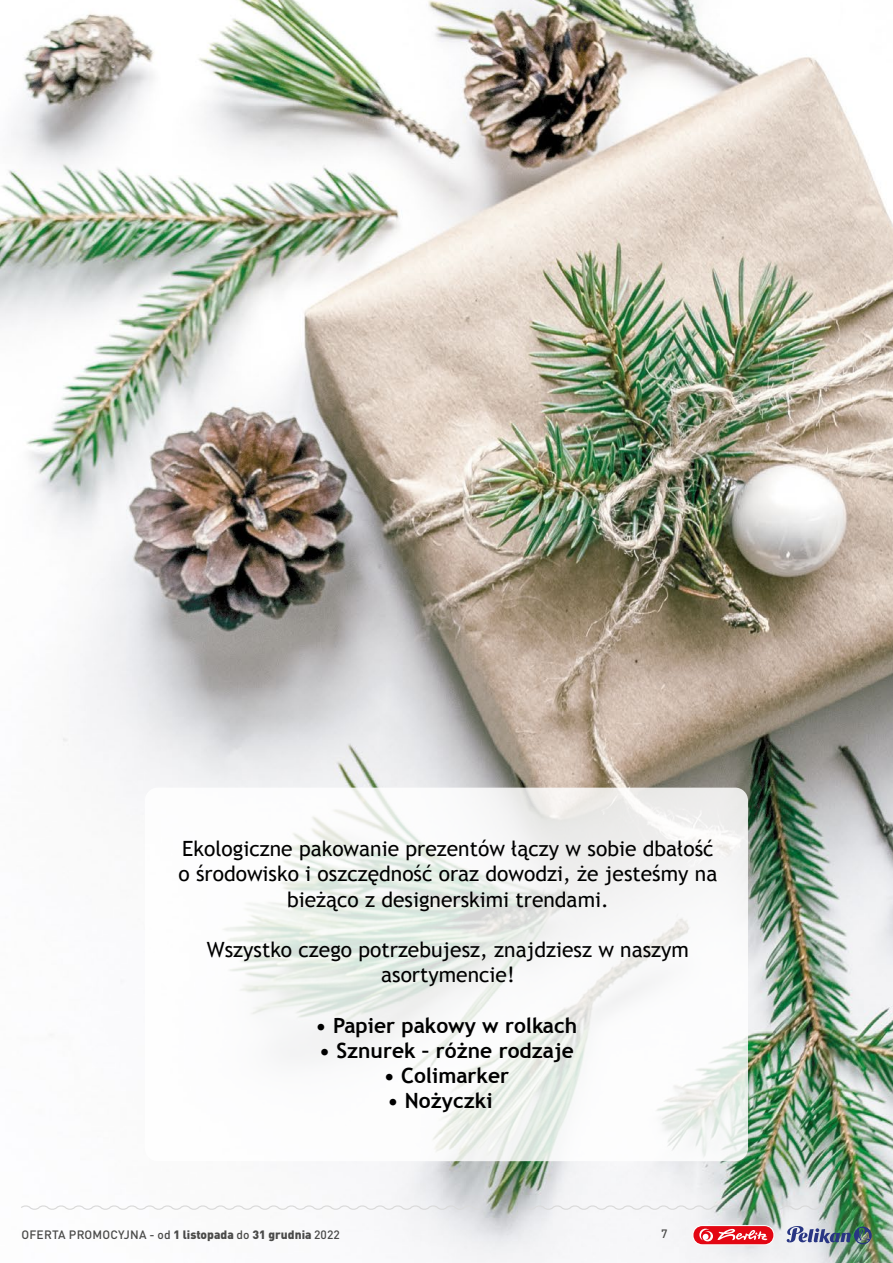
<style>
.page{position:relative;width:893px;height:1263px;background:#fff}
.page>*{position:absolute;margin:0;border:0;box-sizing:border-box;transform-origin:0 0}
.t1{font:21px/25.2px "Trebuchet MS";color:#000;text-align:center}
.t2{font:700 21px "Trebuchet MS";color:#000}
.t3{font:500 12px "DIN Pro";letter-spacing:.01em;color:#4a4a49}
.s1{font-weight:900}
</style>
<div class="page">
<img style="left:0;top:0;width:893px;height:1263px">
<svg style="left:145px;top:788px;width:603px;height:373px"></svg>
<svg style="left:20px;top:1204px;width:853px;height:7px"></svg>
<svg style="left:787px;top:1226px;width:85px;height:18px;background:#73879a"></svg>
<svg style="left:692px;top:1225px;width:82px;height:20px"></svg>
<svg style="left:693px;top:1226px;width:80px;height:18px"></svg>
<p class="t1" style="left:178px;top:836px;width:540px">Ekologiczne pakowanie prezentów łączy w sobie dbałość o środowisko i oszczędność oraz dowodzi, że jesteśmy na bieżąco z designerskimi trendami.</p>
<p class="t1" style="left:207px;top:937px;width:484px">Wszystko czego potrzebujesz, znajdziesz w naszym asortymencie!</p>
<p class="t2" style="left:316px;top:1012px;width:263px">• Papier pakowy w rolkach</p>
<p class="t2" style="left:319px;top:1037px;width:256px">• Sznurek – różne rodzaje</p>
<p class="t2" style="left:384px;top:1062px;width:127px">• Colimarker</p>
<p class="t2" style="left:388px;top:1087px;width:107px">• Nożyczki</p>
<p class="t3" style="left:21px;top:1225px;width:320px">OFERTA PROMOCYJNA - od <span class="s1">1 listopada</span> do <span class="s1">31 grudnia</span> 2022</p>
<p class="t3" style="left:661px;top:1224px;width:8px">7</p>
</div>
